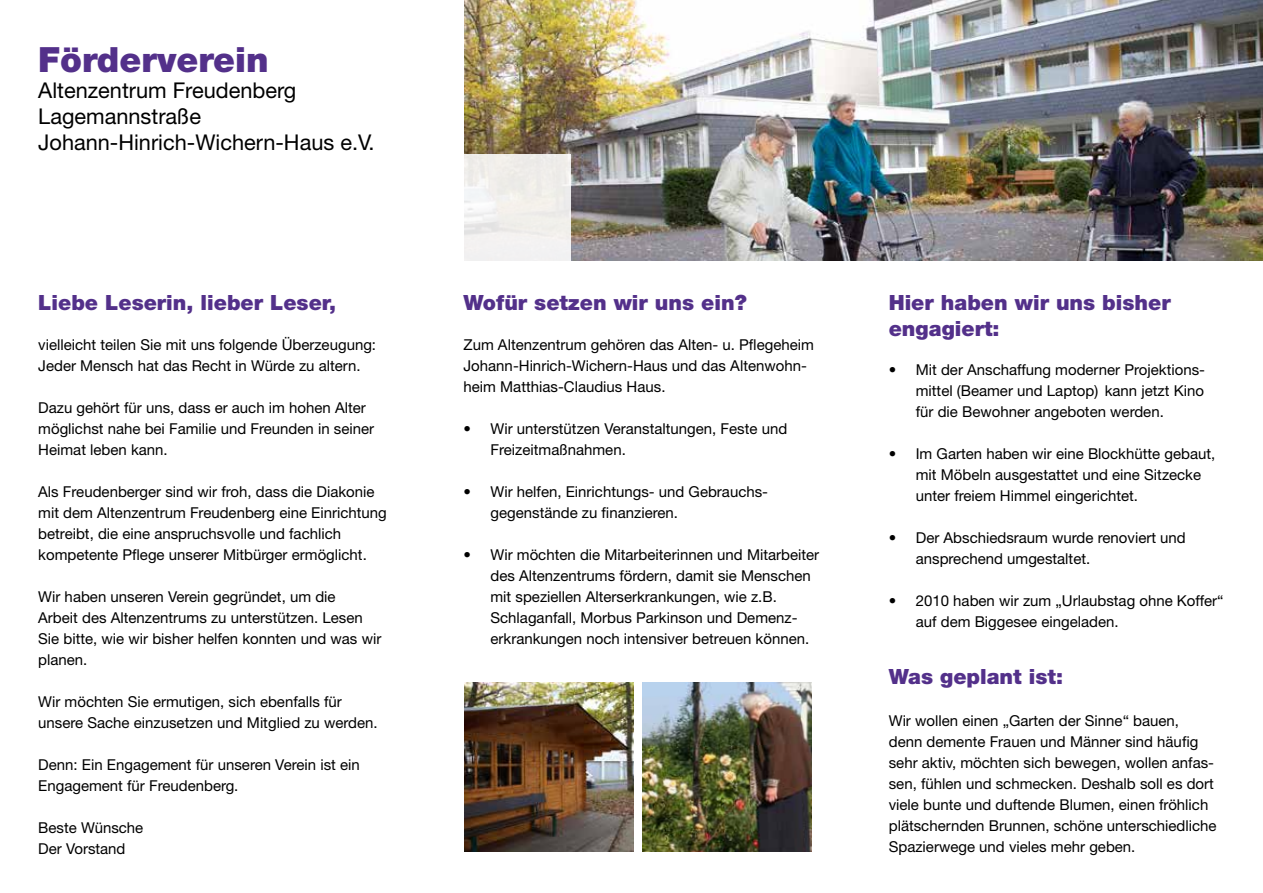
<style>
.page{position:relative;width:1263px;height:893px;background:#fff}
.page>*{position:absolute;margin:0;border:0;box-sizing:border-box;transform-origin:0 0}
.t1{font:900 34.8px "Helvetica Neue LT Std";color:#53308a}
.t2{font:21.75px/26.1px "Helvetica Neue LT Std";color:#000}
.t3{font:900 21px/25px "Helvetica Neue LT Std";color:#53308a}
.t4{font:15px/21px "Helvetica Neue LT Std";color:#000}
</style>
<div class="page">
<img style="left:464px;top:0;width:799px;height:261px">
<img style="left:642px;top:683px;width:169px;height:169px">
<img style="left:464px;top:683px;width:169px;height:169px">
<div style="left:463px;top:154px;width:108px;height:108px;background:#f1f0ec"></div>
<h1 class="t1" style="left:38px;top:39px;width:232px">Förderverein</h1>
<h2 class="t2" style="left:38px;top:77px;width:338px">Altenzentrum Freudenberg<br>Lagemannstraße<br>Johann-Hinrich-Wichern-Haus e.V.</h2>
<h3 class="t3" style="left:38px;top:290px;width:300px">Liebe Leserin, lieber Leser,</h3>
<p class="t4" style="left:38px;top:334px;width:339px">vielleicht teilen Sie mit uns folgende Überzeugung:<br>Jeder Mensch hat das Recht in Würde zu altern.</p>
<p class="t4" style="left:38px;top:397px;width:337px">Dazu gehört für uns, dass er auch im hohen Alter möglichst nahe bei Familie und Freunden in seiner<br>Heimat leben kann.</p>
<p class="t4" style="left:38px;top:481px;width:350px">Als Freudenberger sind wir froh, dass die Diakonie mit dem Altenzentrum Freudenberg eine Einrichtung betreibt, die eine anspruchsvolle und fachlich kompetente Pflege unserer Mitbürger ermöglicht.</p>
<p class="t4" style="left:38px;top:586px;width:345px">Wir haben unseren Verein gegründet, um die<br>Arbeit des Altenzentrums zu unterstützen. Lesen Sie bitte, wie wir bisher helfen konnten und was wir planen.</p>
<p class="t4" style="left:38px;top:691px;width:341px">Wir möchten Sie ermutigen, sich ebenfalls für unsere Sache einzusetzen und Mitglied zu werden.</p>
<p class="t4" style="left:38px;top:754px;width:323px">Denn: Ein Engagement für unseren Verein ist ein<br>Engagement für Freudenberg.</p>
<p class="t4" style="left:38px;top:817px;width:107px">Beste Wünsche<br>Der Vorstand</p>
<h3 class="t3" style="left:463px;top:290px;width:285px">Wofür setzen wir uns ein?</h3>
<h3 class="t3" style="left:889px;top:290px;width:283px">Hier haben wir uns bisher engagiert:</h3>
<p class="t4" style="left:463px;top:334px;width:352px">Zum Altenzentrum gehören das Alten- u. Pflegeheim<br>Johann-Hinrich-Wichern-Haus und das Altenwohn&shy;heim Matthias-Claudius Haus.</p>
<p class="t4" style="left:490px;top:418px;width:298px;text-indent:-27px">• Wir unterstützen Veranstaltungen, Feste und<br>Freizeitmaßnahmen.</p>
<p class="t4" style="left:490px;top:481px;width:279px;text-indent:-27px">• Wir helfen, Einrichtungs- und Gebrauchs&shy;gegenstände zu finanzieren.</p>
<p class="t4" style="left:490px;top:544px;width:330px;text-indent:-27px">• Wir möchten die Mitarbeiterinnen und Mitarbeiter des Altenzentrums fördern, damit sie Menschen mit speziellen Alterserkrankungen, wie z.B.<br>Schlaganfall, Morbus Parkinson und Demenz&shy;erkrankungen noch intensiver betreuen können.</p>
<p class="t4" style="left:916px;top:359px;width:291px;text-align:justify;text-indent:-27px">• Mit der Anschaffung moderner Projektions&shy;mittel (Beamer und Laptop) kann jetzt Kino für die Bewohner angeboten werden.</p>
<p class="t4" style="left:916px;top:443px;width:301px;text-indent:-27px">• Im Garten haben wir eine Blockhütte gebaut, mit Möbeln ausgestattet und eine Sitzecke unter freiem Himmel eingerichtet.</p>
<p class="t4" style="left:916px;top:527px;width:272px;text-indent:-27px">• Der Abschiedsraum wurde renoviert und ansprechend umgestaltet.</p>
<p class="t4" style="left:916px;top:590px;width:309px;text-indent:-27px">• 2010 haben wir zum „Urlaubstag ohne Koffer“ auf dem Biggesee eingeladen.</p>
<h3 class="t3" style="left:889px;top:664px;width:176px">Was geplant ist:</h3>
<p class="t4" style="left:889px;top:710px;width:329px">Wir wollen einen „Garten der Sinne“ bauen,<br>denn demente Frauen und Männer sind häufig sehr aktiv, möchten sich bewegen, wollen anfas&shy;sen, fühlen und schmecken. Deshalb soll es dort viele bunte und duftende Blumen, einen fröhlich plätschernden Brunnen, schöne unterschiedliche Spazierwege und vieles mehr geben.</p>
</div>
